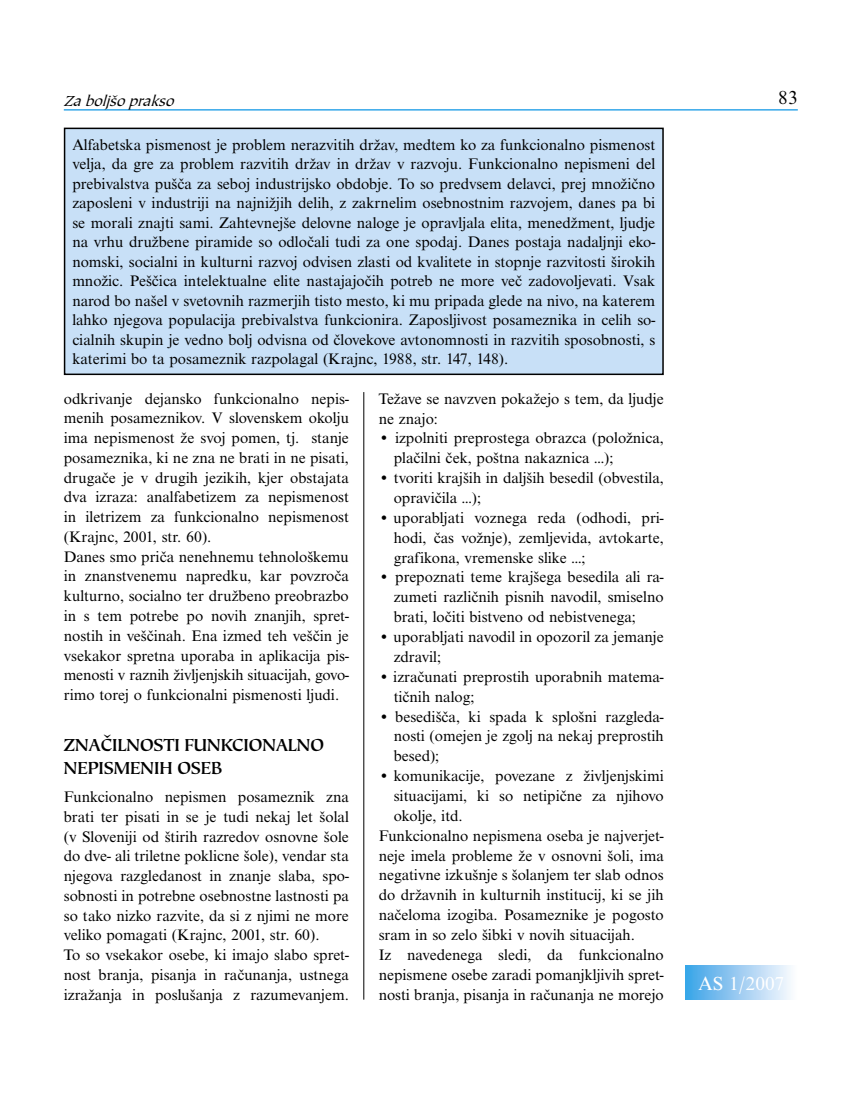
<style>
.page{position:relative;width:851px;height:1106px;background:#fff}
.page>*{position:absolute;margin:0;border:0;box-sizing:border-box;transform-origin:0 0}
.t1{font:19.5px "Nimbus Rom No 9 TCE";color:#fff}
.t2{font:19.5px "Nimbus Rom No 9 TCE";color:#000}
.NASLOV_MALI_12{font:500 18px/22.8px "Tiepolo Itc TCE";color:#000}
.VSEB-avtor_Nimbus_Ital_11_15{font:15.75px/19.8px "Nimbus Rom No 9 TCE";color:#000;text-align:justify}
.t3{font:italic 15px "Tiepolo Itc TCE";color:#000}
</style>
<div class="page">
<hr style="left:64px;top:109px;width:733px;height:2px;background:#36a7e9">
<div style="left:685px;top:965px;width:112px;height:34px;background:linear-gradient(to right,#3ba2e7,#fffbfe)"></div>
<div style="left:65px;top:128px;width:598px;height:246px;background:#c8e0f7"></div>
<div style="left:64px;top:128px;width:599px;height:247px;border:2px solid #000"></div>
<hr style="left:363px;top:392px;width:1px;height:607px;background:#000">
<p class="t3" style="left:64px;top:91px;width:116px">Zaboljšoprakso</p>
<p class="VSEB-avtor_Nimbus_Ital_11_15" style="left:72px;top:135px;width:584px">Alfabetska pismenost je problem nerazvitih držav, medtem ko za funkcionalno pismenost velja, da gre za problem razvitih držav in držav v razvoju. Funkcionalno nepismeni del prebivalstva pušča za seboj industrijsko obdobje. To so predvsem delavci, prej množično zaposleni v industriji na najnižjih delih, z zakrnelim osebnostnim razvojem, danes pa bi se morali znajti sami. Zahtevnejše delovne naloge je opravljala elita, menedžment, ljudje na vrhu družbene piramide so odločali tudi za one spodaj. Danes postaja nadaljnji eko&shy;nomski, socialni in kulturni razvoj odvisen zlasti od kvalitete in stopnje razvitosti širokih množic. Peščica intelektualne elite nastajajočih potreb ne more več zadovoljevati. Vsak narod bo našel v svetovnih razmerjih tisto mesto, ki mu pripada glede na nivo, na katerem lahko njegova populacija prebivalstva funkcionira. Zaposljivost posameznika in celih so&shy;cialnih skupin je vedno bolj odvisna od človekove avtonomnosti in razvitih sposobnosti, s katerimi bo ta posameznik razpolagal (Krajnc, 1988, str. 147, 148).</p>
<p class="VSEB-avtor_Nimbus_Ital_11_15" style="left:64px;top:389px;width:286px">odkrivanje dejansko funkcionalno nepis&shy;menih posameznikov. V slovenskem okolju ima nepismenost že svoj pomen, tj. stanje posameznika, ki ne zna ne brati in ne pisati, drugače je v drugih jezikih, kjer obstajata dva izraza: analfabetizem za nepismenost in iletrizem za funkcionalno nepismenost (Krajnc, 2001, str. 60).</p>
<p class="VSEB-avtor_Nimbus_Ital_11_15" style="left:64px;top:547px;width:286px">Danes smo priča nenehnemu tehnološkemu in znanstvenemu napredku, kar povzroča kulturno, socialno ter družbeno preobrazbo in s tem potrebe po novih znanjih, spret&shy;nostih in veščinah. Ena izmed teh veščin je vsekakor spretna uporaba in aplikacija pis&shy;menosti v raznih življenjskih situacijah, govo&shy;rimo torej o funkcionalni pismenosti ljudi.</p>
<p class="NASLOV_MALI_12" style="left:64px;top:733px;width:262px">ZNAČILNOSTI FUNKCIONALNO<br>NEPISMENIH OSEB</p>
<p class="VSEB-avtor_Nimbus_Ital_11_15" style="left:64px;top:787px;width:286px">Funkcionalno nepismen posameznik zna brati ter pisati in se je tudi nekaj let šolal (v Sloveniji od štirih razredov osnovne šole do dve- ali triletne poklicne šole), vendar sta njegova razgledanost in znanje slaba, spo&shy;sobnosti in potrebne osebnostne lastnosti pa so tako nizko razvite, da si z njimi ne more veliko pomagati (Krajnc, 2001, str. 60).</p>
<p class="VSEB-avtor_Nimbus_Ital_11_15" style="left:64px;top:945px;width:286px">To so vsekakor osebe, ki imajo slabo spret&shy;nost branja, pisanja in računanja, ustnega izražanja in poslušanja z razumevanjem.</p>
<p class="VSEB-avtor_Nimbus_Ital_11_15" style="left:378px;top:389px;width:286px">Težave se navzven pokažejo s tem, da ljudje ne znajo:</p>
<p class="VSEB-avtor_Nimbus_Ital_11_15" style="left:393px;top:428px;width:271px;text-indent:-15px">• izpolniti preprostega obrazca (položnica, plačilni ček, poštna nakaznica …);</p>
<p class="VSEB-avtor_Nimbus_Ital_11_15" style="left:393px;top:468px;width:271px;text-indent:-15px">• tvoriti krajših in daljših besedil (obvestila, opravičila …);</p>
<p class="VSEB-avtor_Nimbus_Ital_11_15" style="left:393px;top:508px;width:271px;text-indent:-15px">• uporabljati voznega reda (odhodi, pri&shy;hodi, čas vožnje), zemljevida, avtokarte, grafikona, vremenske slike …;</p>
<p class="VSEB-avtor_Nimbus_Ital_11_15" style="left:393px;top:567px;width:271px;text-indent:-15px">• prepoznati teme krajšega besedila ali ra&shy;zumeti različnih pisnih navodil, smiselno brati, ločiti bistveno od nebistvenega;</p>
<p class="VSEB-avtor_Nimbus_Ital_11_15" style="left:393px;top:627px;width:271px;text-indent:-15px">• uporabljati navodil in opozoril za jemanje zdravil;</p>
<p class="VSEB-avtor_Nimbus_Ital_11_15" style="left:393px;top:667px;width:271px;text-indent:-15px">• izračunati preprostih uporabnih matema&shy;tičnih nalog;</p>
<p class="VSEB-avtor_Nimbus_Ital_11_15" style="left:393px;top:706px;width:271px;text-indent:-15px">• besedišča, ki spada k splošni razgleda&shy;nosti (omejen je zgolj na nekaj preprostih besed);</p>
<p class="VSEB-avtor_Nimbus_Ital_11_15" style="left:393px;top:766px;width:271px;text-indent:-15px">• komunikacije, povezane z življenjskimi situacijami, ki so netipične za njihovo okolje, itd.</p>
<p class="VSEB-avtor_Nimbus_Ital_11_15" style="left:378px;top:825px;width:286px">Funkcionalno nepismena oseba je najverjet&shy;neje imela probleme že v osnovni šoli, ima negativne izkušnje s šolanjem ter slab odnos do državnih in kulturnih institucij, ki se jih načeloma izogiba. Posameznike je pogosto sram in so zelo šibki v novih situacijah.</p>
<p class="VSEB-avtor_Nimbus_Ital_11_15" style="left:378px;top:945px;width:286px">Iz navedenega sledi, da funkcionalno nepismene osebe zaradi pomanjkljivih spret&shy;nosti branja, pisanja in računanja ne morejo</p>
<p class="t2" style="left:778px;top:86px;width:21px">83</p>
<p class="t1" style="left:698px;top:972px;width:87px">AS 1/2007</p>
</div>
